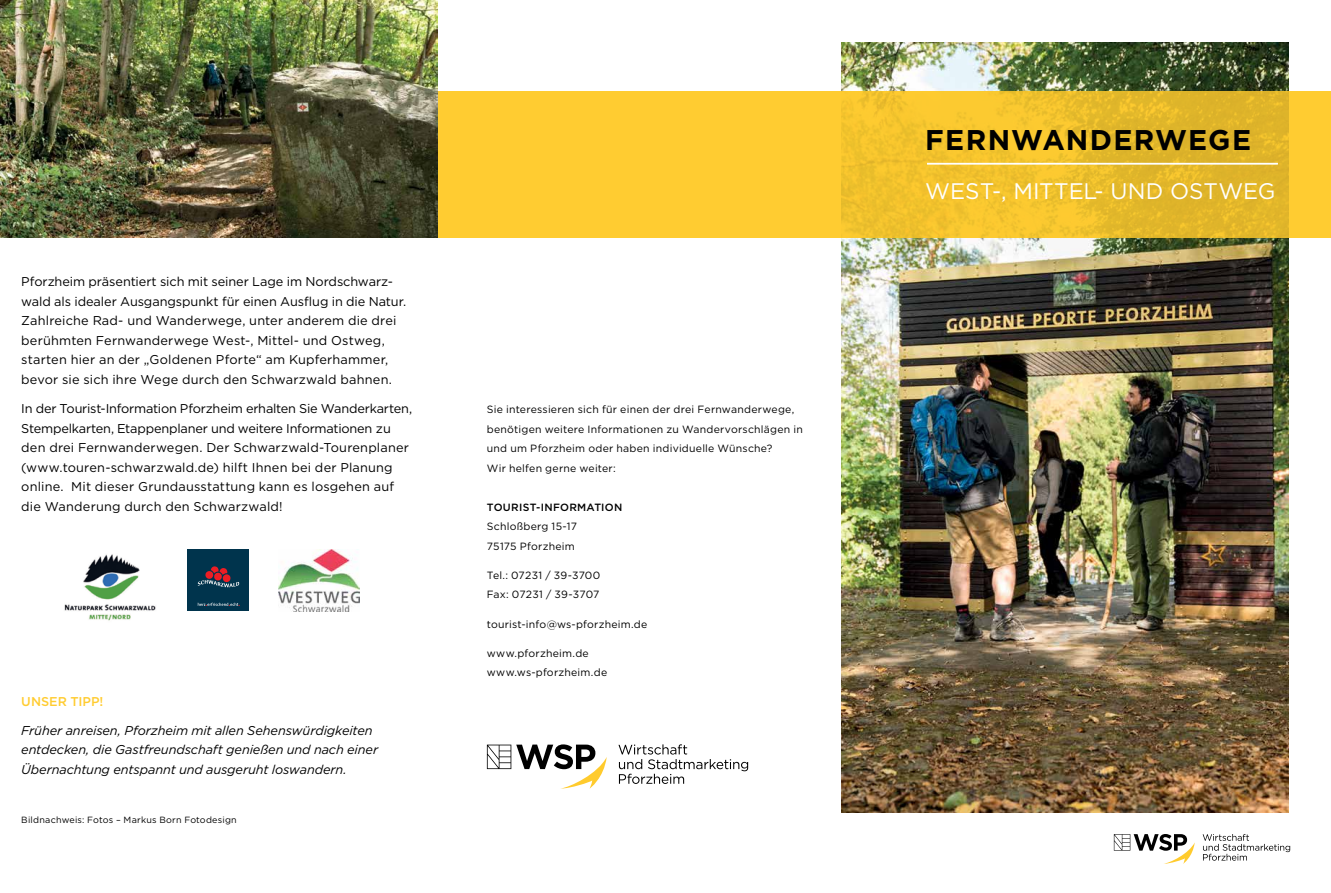
<style>
.page{position:relative;width:1331px;height:893px;background:#fff}
.page>*{position:absolute;margin:0;border:0;box-sizing:border-box;transform-origin:0 0}
.t1{font:700 28.5px "Gotham";letter-spacing:.04em;color:#000}
.t2{font:22.5px "Gotham";color:#fff}
.t3{font:12.75px/19.5px "Gotham";letter-spacing:.005em;color:#000}
.t4{font:italic 12.75px/19.5px "Gotham";letter-spacing:-.01em;color:#000}
.t5{font:500 12.75px "Gotham";color:#ffcc31}
.t6{font:10.5px/19.5px "Gotham";letter-spacing:.02em;color:#000}
.t7{font:500 10.5px "Gotham";letter-spacing:.025em;color:#000}
.t8{font:9px "Gotham";letter-spacing:.025em;color:#000}
</style>
<div class="page">
<img style="left:842px;top:43px;width:446px;height:770px">
<img style="left:0;top:0;width:438px;height:238px">
<div style="left:187px;top:550px;width:62px;height:61px;background:#00344d"></div>
<svg style="left:197px;top:566px;width:42px;height:21px"></svg>
<svg style="left:198px;top:603px;width:42px;height:3px"></svg>
<img style="left:278px;top:550px;width:82px;height:61px">
<img style="left:64px;top:554px;width:92px;height:67px">
<svg style="left:438px;top:91px;width:893px;height:147px;background:#f5c52f"></svg>
<svg style="left:1203px;top:834px;width:87px;height:27px"></svg>
<svg style="left:1114px;top:834px;width:81px;height:30px"></svg>
<hr style="left:927px;top:163px;width:351px;height:1px;background:#fff">
<svg style="left:618px;top:744px;width:130px;height:40px"></svg>
<svg style="left:487px;top:744px;width:120px;height:45px"></svg>
<p class="t3" style="left:21px;top:272px;width:386px">Pforzheim präsentiert sich mit seiner Lage im Nordschwarz&shy;wald als idealer Ausgangspunkt für einen Ausflug in die Natur.<br>Zahlreiche Rad- und Wanderwege, unter anderem die drei berühmten Fernwanderwege West-, Mittel- und Ostweg, starten hier an der „Goldenen Pforte“ am Kupferhammer, bevor sie sich ihre Wege durch den Schwarzwald bahnen.</p>
<p class="t3" style="left:21px;top:398px;width:392px">In der Tourist-Information Pforzheim erhalten Sie Wanderkarten, Stempelkarten, Etappenplaner und weitere Informationen zu den drei Fernwanderwegen. Der Schwarzwald-Tourenplaner (www.touren-schwarzwald.de) hilft Ihnen bei der Planung online. Mit dieser Grundausstattung kann es losgehen auf die Wanderung durch den Schwarzwald!</p>
<p class="t5" style="left:21px;top:693px;width:84px">UNSER TIPP!</p>
<p class="t4" style="left:21px;top:720px;width:358px">Früher anreisen, Pforzheim mit allen Sehenswürdigkeiten entdecken, die Gastfreundschaft genießen und nach einer<br>Übernachtung entspannt und ausgeruht loswandern.</p>
<p class="t8" style="left:21px;top:814px;width:217px">Bildnachweis: Fotos – Markus Born Fotodesign</p>
<p class="t6" style="left:487px;top:399px;width:317px">Sie interessieren sich für einen der drei Fernwanderwege, benötigen weitere Informationen zu Wandervorschlägen in und um Pforzheim oder haben individuelle Wünsche?<br>Wir helfen gerne weiter:</p>
<p class="t7" style="left:487px;top:500px;width:137px">TOU RIST-I NFORMATION</p>
<p class="t6" style="left:487px;top:516px;width:92px">Schloßberg 15-17<br>75175 Pforzheim</p>
<p class="t6" style="left:487px;top:565px;width:115px">Tel.: 07231 / 39-3700<br>Fax: 07231 / 39-3707</p>
<p class="t6" style="left:487px;top:614px;width:162px">tourist-info@ws-pforzheim.de</p>
<p class="t6" style="left:487px;top:643px;width:122px">www.pforzheim.de www.ws-pforzheim.de</p>
<h1 class="t1" style="left:925px;top:121px;width:327px">FERNWANDERWEGE</h1>
<h2 class="t2" style="left:925px;top:177px;width:40px">West</h2>
<h2 class="t2" style="left:992px;top:177px;width:54px">-, Mittel</h2>
<h2 class="t2" style="left:1094px;top:177px;width:113px">- und Ostweg</h2>
</div>
